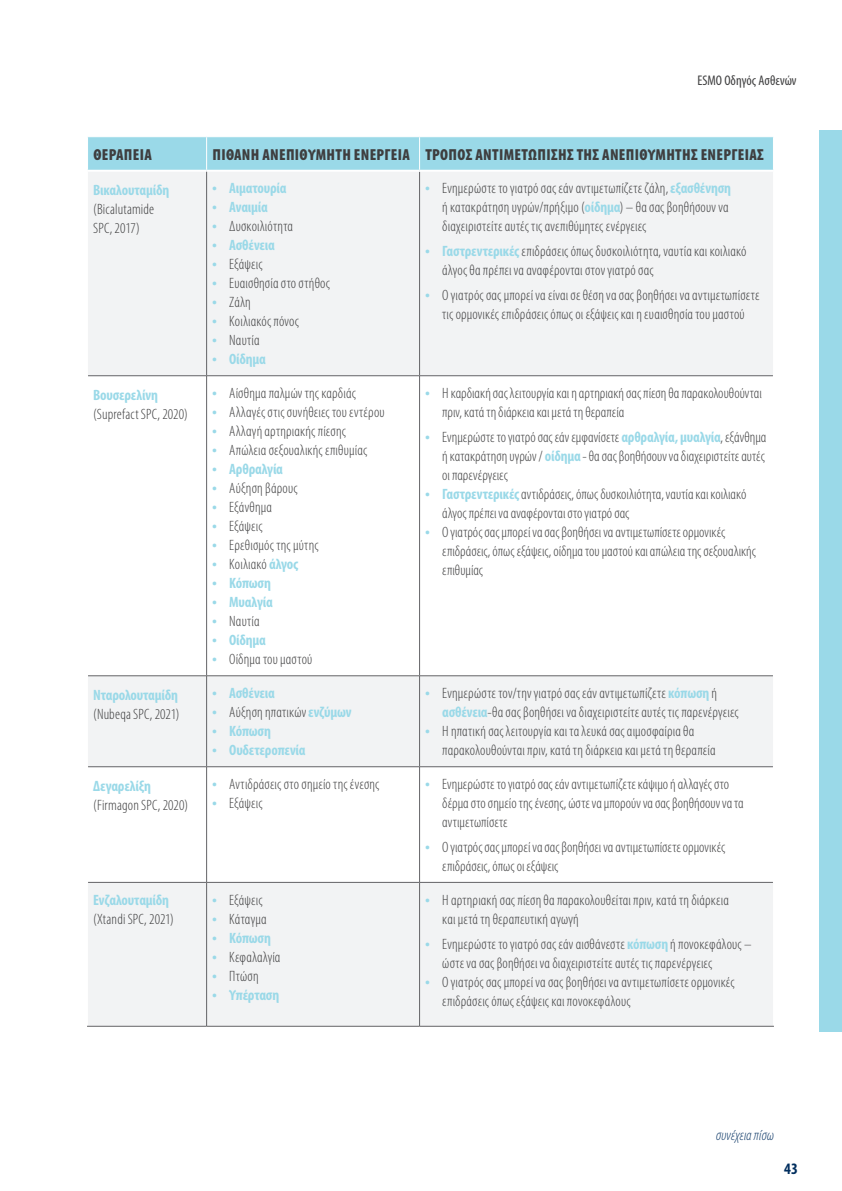
<style>
.page{position:relative;width:842px;height:1191px;background:#fff}
.page>*{position:absolute;margin:0;border:0;box-sizing:border-box;transform-origin:0 0}
.t1{font:900 condensed 16px "Myriad Pro";letter-spacing:.02em;color:#3e3e3f}
.t2{font:700 condensed 16px "Myriad Pro";color:#002e5e}
.t3{font:300 condensed 15px/19px "Myriad Pro";letter-spacing:.01em;color:#3e3e3f}
.t4{font:700 condensed 15px "Myriad Pro";letter-spacing:-.015em;color:#9ad9e8}
.t5{font:italic 300 condensed 15px "Myriad Pro";letter-spacing:.005em;color:#113b69}
.t6{font:condensed 14px "Myriad Pro";color:#3e3e3f}
.s1{font-weight:700;font-size:17px;color:#9ad9e8}
.s2{font-weight:700;color:#9ad9e8}
.s3{font-size:17px}
</style>
<div class="page">
<div style="left:819px;top:130px;width:23px;height:902px;background:#9ad9e8"></div>
<div style="left:88px;top:137px;width:685px;height:33px;background:#9ad9e8"></div>
<div style="left:88px;top:172px;width:685px;height:854px;background:#f2f3f4"></div>
<svg style="left:88px;top:376px;width:685px;height:506px"></svg>
<hr style="left:206px;top:137px;width:1px;height:33px;background:#fff">
<hr style="left:419px;top:137px;width:1px;height:33px;background:#fff">
<hr style="left:419px;top:172px;width:1px;height:203px;background:#636366">
<hr style="left:419px;top:376px;width:1px;height:299px;background:#636366">
<hr style="left:419px;top:676px;width:1px;height:90px;background:#636366">
<hr style="left:419px;top:767px;width:1px;height:115px;background:#636366">
<hr style="left:419px;top:882px;width:1px;height:144px;background:#636366">
<hr style="left:206px;top:172px;width:1px;height:203px;background:#636366">
<hr style="left:206px;top:376px;width:1px;height:299px;background:#636366">
<hr style="left:206px;top:676px;width:1px;height:90px;background:#636366">
<hr style="left:206px;top:767px;width:1px;height:115px;background:#636366">
<hr style="left:206px;top:882px;width:1px;height:144px;background:#636366">
<hr style="left:88px;top:375px;width:119px;height:1px;background:#636366">
<hr style="left:207px;top:375px;width:213px;height:1px;background:#636366">
<hr style="left:420px;top:375px;width:353px;height:1px;background:#636366">
<hr style="left:88px;top:766px;width:119px;height:1px;background:#636366">
<hr style="left:207px;top:766px;width:213px;height:1px;background:#636366">
<hr style="left:420px;top:766px;width:353px;height:1px;background:#636366">
<hr style="left:88px;top:675px;width:119px;height:1px;background:#636366">
<hr style="left:207px;top:675px;width:213px;height:1px;background:#636366">
<hr style="left:420px;top:675px;width:353px;height:1px;background:#636366">
<hr style="left:88px;top:882px;width:119px;height:1px;background:#636366">
<hr style="left:207px;top:882px;width:213px;height:1px;background:#636366">
<hr style="left:420px;top:882px;width:353px;height:1px;background:#636366">
<hr style="left:87px;top:1026px;width:120px;height:1px;background:#636366">
<hr style="left:207px;top:1026px;width:213px;height:1px;background:#636366">
<hr style="left:420px;top:1026px;width:354px;height:1px;background:#636366">
<p class="t6" style="left:697px;top:72px;width:101px">ESMO Οδηγός Ασθενών</p>
<p class="t1" style="left:93px;top:144px;width:60px">ΘΕΡΑΠΕΙΑ</p>
<p class="t1" style="left:212px;top:144px;width:553px">ΠΙΘΑΝΗ ΑΝΕΠΙΘΥΜΗΤΗ ΕΝΕΡΓΕΙΑ ΤΡΟΠΟΣ ΑΝΤΙΜΕΤΩΠΙΣΗΣ ΤΗΣ ΑΝΕΠΙΘΥΜΗΤΗΣ ΕΝΕΡΓΕΙΑΣ</p>
<p class="t4" style="left:93px;top:180px;width:78px">Βικαλουταμίδη</p>
<p class="t3" style="left:93px;top:199px;width:62px">(Bicalutamide<br>SPC, 2017)</p>
<p class="t3" style="left:442px;top:179px;width:290px;text-indent:-17px"><span class="s1">•</span> Ενημερώστε το γιατρό σας εάν αντιμετωπίζετε ζάλη, <span class="s2">εξασθένηση </span>ή κατακράτηση υγρών/πρήξιμο (<span class="s2">οίδημα</span>) – θα σας βοηθήσουν να διαχειριστείτε αυτές τις ανεπιθύμητες ενέργειες</p>
<p class="t3" style="left:442px;top:241px;width:306px;text-indent:-17px"><span class="s1">•</span> <span class="s2">Γαστρεντερικές</span> επιδράσεις όπως δυσκοιλιότητα, ναυτία και κοιλιακό άλγος θα πρέπει να αναφέρονται στον γιατρό σας</p>
<p class="t3" style="left:425px;top:285px;width:336px;text-align:center"><span class="s1">•</span> Ο γιατρός σας μπορεί να είναι σε θέση να σας βοηθήσει να αντιμετωπίσετε τις ορμονικές επιδράσεις όπως οι εξάψεις και η ευαισθησία του μαστού</p>
<p class="t4" style="left:212px;top:179px;width:76px"><span class="s3">•</span> Αιματουρία</p>
<p class="t4" style="left:212px;top:198px;width:57px"><span class="s3">•</span> Αναιμία</p>
<p class="t3" style="left:212px;top:217px;width:82px"><span class="s1">•</span> Δυσκοιλιότητα</p>
<p class="t4" style="left:212px;top:236px;width:64px"><span class="s3">•</span> Ασθένεια</p>
<p class="t3" style="left:212px;top:255px;width:52px"><span class="s1">•</span> Εξάψεις</p>
<p class="t3" style="left:212px;top:274px;width:119px"><span class="s1">•</span> Ευαισθησία στο στήθος</p>
<p class="t3" style="left:212px;top:293px;width:40px"><span class="s1">•</span> Ζάλη</p>
<p class="t3" style="left:212px;top:312px;width:88px"><span class="s1">•</span> Κοιλιακός πόνος</p>
<p class="t3" style="left:212px;top:331px;width:49px"><span class="s1">•</span> Ναυτία</p>
<p class="t4" style="left:212px;top:350px;width:55px"><span class="s3">•</span> Οίδημα</p>
<p class="t4" style="left:93px;top:385px;width:66px">Βουσερελίνη</p>
<p class="t3" style="left:93px;top:404px;width:96px">(Suprefact SPC, 2020)</p>
<p class="t3" style="left:212px;top:384px;width:145px"><span class="s1">•</span> Αίσθημα παλμών της καρδιάς</p>
<p class="t3" style="left:212px;top:403px;width:174px"><span class="s1">•</span> Αλλαγές στις συνήθειες του εντέρου</p>
<p class="t3" style="left:212px;top:422px;width:135px"><span class="s1">•</span> Αλλαγή αρτηριακής πίεσης</p>
<p class="t3" style="left:212px;top:441px;width:156px"><span class="s1">•</span> Απώλεια σεξουαλικής επιθυμίας</p>
<p class="t4" style="left:212px;top:460px;width:72px"><span class="s3">•</span> Αρθραλγία</p>
<p class="t3" style="left:212px;top:479px;width:87px"><span class="s1">•</span> Αύξηση βάρους</p>
<p class="t3" style="left:212px;top:498px;width:61px"><span class="s1">•</span> Εξάνθημα</p>
<p class="t3" style="left:212px;top:517px;width:52px"><span class="s1">•</span> Εξάψεις</p>
<p class="t3" style="left:212px;top:536px;width:108px"><span class="s1">•</span> Ερεθισμός της μύτης</p>
<p class="t3" style="left:212px;top:555px;width:88px"><span class="s1">•</span> Κοιλιακό <span class="s2">άλγος</span></p>
<p class="t4" style="left:212px;top:574px;width:60px"><span class="s3">•</span> Κόπωση</p>
<p class="t4" style="left:212px;top:593px;width:62px"><span class="s3">•</span> Μυαλγία</p>
<p class="t3" style="left:212px;top:612px;width:49px"><span class="s1">•</span> Ναυτία</p>
<p class="t4" style="left:212px;top:631px;width:55px"><span class="s3">•</span> Οίδημα</p>
<p class="t3" style="left:212px;top:650px;width:102px"><span class="s1">•</span> Οίδημα του μαστού</p>
<p class="t3" style="left:442px;top:384px;width:321px;text-indent:-17px"><span class="s1">•</span> Η καρδιακή σας λειτουργία και η αρτηριακή σας πίεση θα παρακολουθούνται πριν, κατά τη διάρκεια και μετά τη θεραπεία</p>
<p class="t3" style="left:442px;top:427px;width:326px;text-align:justify;text-indent:-17px"><span class="s1">•</span> Ενημερώστε το γιατρό σας εάν εμφανίσετε <span class="s2">αρθραλγία, μυαλγία</span>, εξάνθημα ή κατακράτηση υγρών / <span class="s2">οίδημα</span> - θα σας βοηθήσουν να διαχειριστείτε αυτές οι παρενέργειες</p>
<p class="t3" style="left:442px;top:484px;width:306px;text-indent:-17px"><span class="s1">•</span> <span class="s2">Γαστρεντερικές</span> αντιδράσεις, όπως δυσκοιλιότητα, ναυτία και κοιλιακό άλγος πρέπει να αναφέρονται στο γιατρό σας</p>
<p class="t3" style="left:442px;top:522px;width:315px;text-indent:-17px"><span class="s1">•</span> Ο γιατρός σας μπορεί να σας βοηθήσει να αντιμετωπίσετε ορμονικές επιδράσεις, όπως εξάψεις, οίδημα του μαστού και απώλεια της σεξουαλικής επιθυμίας</p>
<p class="t4" style="left:93px;top:685px;width:86px">Νταρολουταμίδη</p>
<p class="t3" style="left:93px;top:704px;width:88px">(Nubeqa SPC, 2021)</p>
<p class="t4" style="left:212px;top:684px;width:64px"><span class="s3">•</span> Ασθένεια</p>
<p class="t3" style="left:212px;top:703px;width:141px"><span class="s1">•</span> Αύξηση ηπατικών <span class="s2">ενζύμων</span></p>
<p class="t4" style="left:212px;top:722px;width:60px"><span class="s3">•</span> Κόπωση</p>
<p class="t4" style="left:212px;top:741px;width:95px"><span class="s3">•</span> Ουδετεροπενία</p>
<p class="t3" style="left:442px;top:684px;width:298px;text-indent:-17px"><span class="s1">•</span> Ενημερώστε τον/την γιατρό σας εάν αντιμετωπίζετε <span class="s2">κόπωση</span> ή <span class="s2">ασθένεια</span>-θα σας βοηθήσει να διαχειριστείτε αυτές τις παρενέργειες</p>
<p class="t3" style="left:442px;top:722px;width:275px;text-indent:-17px"><span class="s1">•</span> Η ηπατική σας λειτουργία και τα λευκά σας αιμοσφαίρια θα παρακολουθούνται πριν, κατά τη διάρκεια και μετά τη θεραπεία</p>
<p class="t4" style="left:93px;top:776px;width:59px">Δεγαρελίξη</p>
<p class="t3" style="left:93px;top:795px;width:96px">(Firmagon SPC, 2020)</p>
<p class="t3" style="left:212px;top:775px;width:169px"><span class="s1">•</span> Αντιδράσεις στο σημείο της ένεσης</p>
<p class="t3" style="left:212px;top:794px;width:52px"><span class="s1">•</span> Εξάψεις</p>
<p class="t3" style="left:442px;top:775px;width:303px;text-indent:-17px"><span class="s1">•</span> Ενημερώστε το γιατρό σας εάν αντιμετωπίζετε κάψιμο ή αλλαγές στο δέρμα στο σημείο της ένεσης, ώστε να μπορούν να σας βοηθήσουν να τα αντιμετωπίσετε</p>
<p class="t3" style="left:442px;top:837px;width:284px;text-indent:-17px"><span class="s1">•</span> Ο γιατρός σας μπορεί να σας βοηθήσει να αντιμετωπίσετε ορμονικές επιδράσεις, όπως οι εξάψεις</p>
<p class="t4" style="left:93px;top:890px;width:77px">Ενζαλουταμίδη</p>
<p class="t3" style="left:93px;top:909px;width:82px">(Xtandi SPC, 2021)</p>
<p class="t3" style="left:212px;top:890px;width:52px"><span class="s1">•</span> Εξάψεις</p>
<p class="t3" style="left:212px;top:909px;width:56px"><span class="s1">•</span> Κάταγμα</p>
<p class="t4" style="left:212px;top:928px;width:60px"><span class="s3">•</span> Κόπωση</p>
<p class="t3" style="left:212px;top:947px;width:70px"><span class="s1">•</span> Κεφαλαλγία</p>
<p class="t3" style="left:212px;top:966px;width:48px"><span class="s1">•</span> Πτώση</p>
<p class="t4" style="left:212px;top:985px;width:69px"><span class="s3">•</span> Υπέρταση</p>
<p class="t3" style="left:442px;top:890px;width:288px;text-indent:-17px"><span class="s1">•</span> Η αρτηριακή σας πίεση θα παρακολουθείται πριν, κατά τη διάρκεια και μετά τη θεραπευτική αγωγή</p>
<p class="t3" style="left:442px;top:934px;width:311px;text-indent:-17px"><span class="s1">•</span> Ενημερώστε το γιατρό σας εάν αισθάνεστε <span class="s2">κόπωση</span> ή πονοκεφάλους – ώστε να σας βοηθήσει να διαχειριστείτε αυτές τις παρενέργειες</p>
<p class="t3" style="left:442px;top:972px;width:294px;text-indent:-17px"><span class="s1">•</span> Ο γιατρός σας μπορεί να σας βοηθήσει να αντιμετωπίσετε ορμονικές επιδράσεις όπως εξάψεις και πονοκεφάλους</p>
<p class="t5" style="left:716px;top:1125px;width:59px">συνέχεια πίσω</p>
<p class="t2" style="left:784px;top:1159px;width:15px">43</p>
</div>
